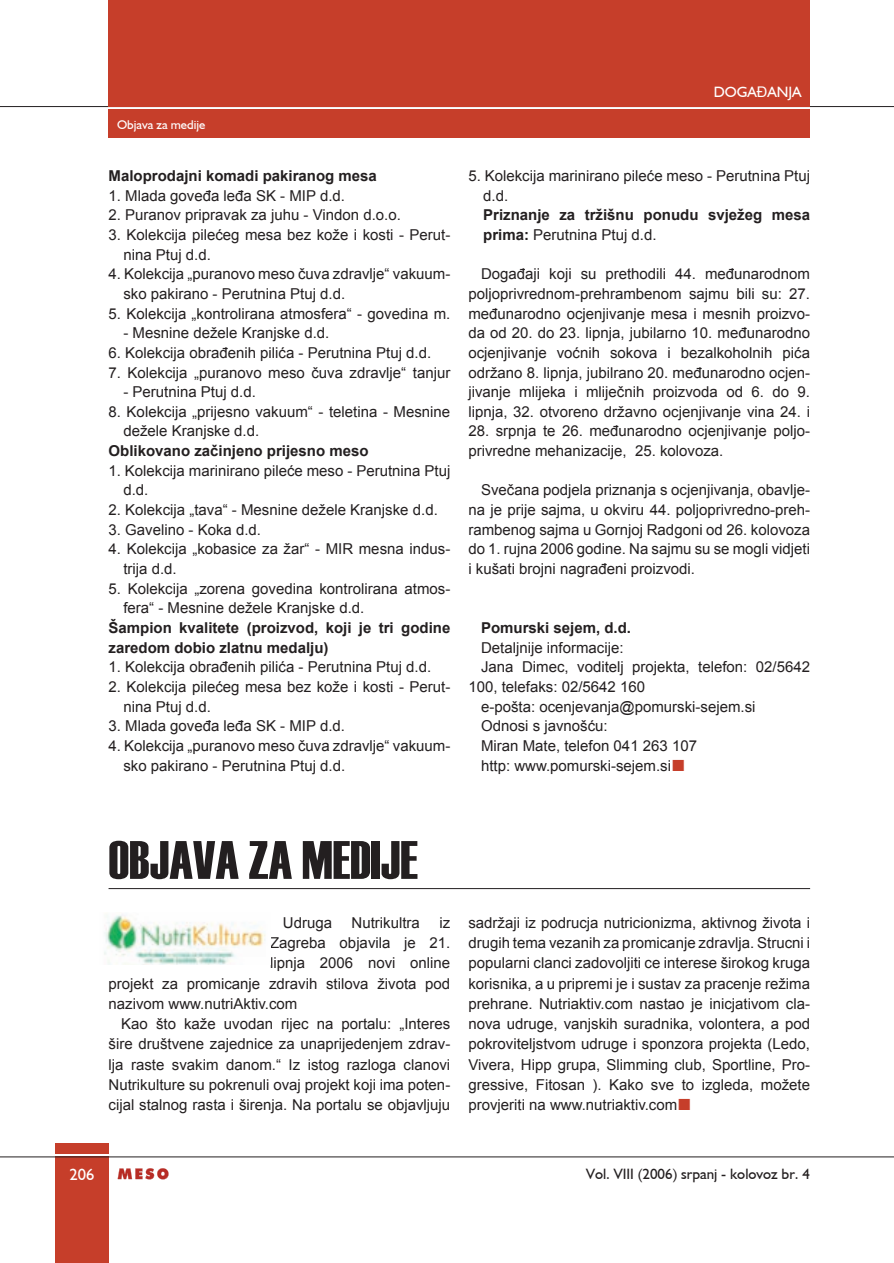
<style>
.page{position:relative;width:894px;height:1263px;background:#fff}
.page>*{position:absolute;margin:0;border:0;box-sizing:border-box;transform-origin:0 0}
.t1{font:54px "Haettenschweiler";color:#231f20}
.t2{font:16.5px "Humanist 521 BT";color:#fff}
.t3{font:15px/19.6px "Arial";color:#231f20}
.t4{font:700 15px/19.6px "Arial";color:#231f20}
.t5{font:15px "Humanist 521 BT";color:#231f20}
.t6{font:15px "Humanist 521 BT";color:#fff}
.t7{font:12.75px "Humanist 521 BT";color:#fff}
.s1{font-family:"Arial";font-size:14.7px}
.s2{font-weight:400}
.s3{font-size:24px;color:#c63e2a}
</style>
<div class="page">
<svg style="left:118px;top:1168px;width:51px;height:11px"></svg>
<div style="left:55px;top:1157px;width:54px;height:106px;background:#c63e2a"></div>
<hr style="left:0;top:1157px;width:894px;height:1px;background:#231f20">
<div style="left:55px;top:1143px;width:54px;height:11px;background:#c63e2a"></div>
<hr style="left:0;top:106px;width:894px;height:1px;background:#231f20">
<div style="left:109px;top:0;width:701px;height:107px;background:#c63e2a"></div>
<div style="left:109px;top:110px;width:701px;height:28px;background:#c63e2a"></div>
<hr style="left:109px;top:888px;width:701px;height:1px;background:#231f20">
<img style="left:104px;top:914px;width:162px;height:51px">
<p class="t7" style="left:117px;top:116px;width:90px">Objava za medije</p>
<p class="t4" style="left:109px;top:166px;width:270px">Maloprodajni komadi pakiranog mesa</p>
<p class="t3" style="left:109px;top:186px;width:238px">1. Mlada goveđa leđa SK - MIP d.d.</p>
<p class="t3" style="left:109px;top:205px;width:294px">2. Puranov pripravak za juhu - Vindon d.o.o.</p>
<p class="t3" style="left:123px;top:225px;width:328px;text-indent:-15px">3. Kolekcija pilećeg mesa bez kože i kosti - Perut&shy;nina Ptuj d.d.</p>
<p class="t3" style="left:123px;top:264px;width:328px;text-indent:-15px">4. Kolekcija „puranovo meso čuva zdravlje“ vakuum&shy;sko pakirano - Perutnina Ptuj d.d.</p>
<p class="t3" style="left:109px;top:304px;width:343px">5. Kolekcija „kontrolirana atmosfera“ - govedina m.</p>
<p class="t3" style="left:123px;top:323px;width:207px">- Mesnine dežele Kranjske d.d.</p>
<p class="t3" style="left:109px;top:343px;width:324px">6. Kolekcija obrađenih pilića - Perutnina Ptuj d.d.</p>
<p class="t3" style="left:109px;top:363px;width:343px">7. Kolekcija „puranovo meso čuva zdravlje“ tanjur</p>
<p class="t3" style="left:123px;top:382px;width:134px">- Perutnina Ptuj d.d.</p>
<p class="t3" style="left:123px;top:402px;width:328px;text-indent:-15px">8. Kolekcija „prijesno vakuum“ - teletina - Mesnine dežele Kranjske d.d.</p>
<p class="t4" style="left:109px;top:442px;width:262px">Oblikovano začinjeno prijesno meso</p>
<p class="t3" style="left:123px;top:461px;width:328px;text-indent:-15px">1. Kolekcija marinirano pileće meso - Perutnina Ptuj d.d.</p>
<p class="t3" style="left:109px;top:500px;width:331px">2. Kolekcija „tava“ - Mesnine dežele Kranjske d.d.</p>
<p class="t3" style="left:109px;top:520px;width:154px">3. Gavelino - Koka d.d.</p>
<p class="t3" style="left:123px;top:539px;width:328px;text-indent:-15px">4. Kolekcija „kobasice za žar“ - MIR mesna indus&shy;trija d.d.</p>
<p class="t3" style="left:123px;top:579px;width:328px;text-indent:-15px">5. Kolekcija „zorena govedina kontrolirana atmos&shy;fera“ - Mesnine dežele Kranjske d.d.</p>
<p class="t4" style="left:109px;top:618px;width:343px">Šampion kvalitete (proizvod, koji je tri godine zaredom dobio zlatnu medalju)</p>
<p class="t3" style="left:109px;top:657px;width:324px">1. Kolekcija obrađenih pilića - Perutnina Ptuj d.d.</p>
<p class="t3" style="left:123px;top:677px;width:328px;text-indent:-15px">2. Kolekcija pilećeg mesa bez kože i kosti - Perut&shy;nina Ptuj d.d.</p>
<p class="t3" style="left:109px;top:716px;width:238px">3. Mlada goveđa leđa SK - MIP d.d.</p>
<p class="t3" style="left:123px;top:736px;width:328px;text-indent:-15px">4. Kolekcija „puranovo meso čuva zdravlje“ vakuum&shy;sko pakirano - Perutnina Ptuj d.d.</p>
<p class="t6" style="left:714px;top:83px;width:89px">DOGA<span class="s1">Đ</span>ANJA</p>
<p class="t3" style="left:483px;top:166px;width:328px;text-indent:-15px">5. Kolekcija marinirano pileće meso - Perutnina Ptuj d.d.</p>
<p class="t4" style="left:483px;top:206px;width:328px">Priznanje za tržišnu ponudu svježeg mesa prima: <span class="s2">Perutnina Ptuj d.d.</span></p>
<p class="t3" style="left:468px;top:264px;width:343px;text-align:justify;text-indent:13px">Događaji koji su prethodili 44. međunarodnom poljoprivrednom-prehrambenom sajmu bili su: 27. međunarodno ocjenjivanje mesa i mesnih proizvo&shy;da od 20. do 23. lipnja, jubilarno 10. međunarodno ocjenjivanje voćnih sokova i bezalkoholnih pića održano 8. lipnja, jubilrano 20. međunarodno ocjen&shy;jivanje mlijeka i mliječnih proizvoda od 6. do 9. lipnja, 32. otvoreno državno ocjenjivanje vina 24. i</p>
<p class="t3" style="left:468px;top:422px;width:343px">28. srpnja te 26. međunarodno ocjenjivanje poljo&shy;privredne mehanizacije, 25. kolovoza.</p>
<p class="t3" style="left:468px;top:480px;width:343px;text-align:justify;text-indent:13px">Svečana podjela priznanja s ocjenjivanja, obavlje&shy;na je prije sajma, u okviru 44. poljoprivredno-preh&shy;rambenog sajma u Gornjoj Radgoni od 26. kolovoza do 1. rujna 2006 godine. Na sajmu su se mogli vidjeti i kušati brojni nagrađeni proizvodi.</p>
<p class="t4" style="left:481px;top:618px;width:152px">Pomurski sejem, d.d.</p>
<p class="t3" style="left:481px;top:638px;width:144px">Detaljnije informacije:</p>
<p class="t3" style="left:481px;top:657px;width:331px">Jana Dimec, voditelj projekta, telefon: 02/5642</p>
<p class="t3" style="left:468px;top:677px;width:178px">100, telefaks: 02/5642 160</p>
<p class="t3" style="left:481px;top:697px;width:276px">e-pošta: ocenjevanja@pomurski-sejem.si</p>
<p class="t3" style="left:481px;top:716px;width:128px">Odnosi s javnošću:</p>
<p class="t3" style="left:481px;top:736px;width:217px">Miran Mate, telefon 041 263 107</p>
<p class="t3" style="left:481px;top:756px;width:206px">http: www.pomurski-sejem.si<span class="s3">■</span></p>
<h1 class="t1" style="left:109px;top:823px;width:311px">OBJAVA ZA MEDIJE</h1>
<p class="t3" style="left:283px;top:913px;width:51px">Udruga</p>
<p class="t3" style="left:352px;top:913px;width:70px">Nutrikultra</p>
<p class="t3" style="left:440px;top:913px;width:12px">iz</p>
<p class="t3" style="left:270px;top:933px;width:182px">Zagreba objavila je 21.</p>
<p class="t3" style="left:270px;top:954px;width:182px">lipnja 2006 novi online</p>
<p class="t3" style="left:109px;top:974px;width:343px">projekt za promicanje zdravih stilova života pod</p>
<p class="t3" style="left:109px;top:994px;width:190px">nazivom www.nutriAktiv.com</p>
<p class="t3" style="left:121px;top:1014px;width:331px">Kao što kaže uvodan rijec na portalu: „Interes</p>
<p class="t3" style="left:109px;top:1035px;width:343px">šire društvene zajednice za unaprijedenjem zdrav-</p>
<p class="t3" style="left:109px;top:1055px;width:343px">lja raste svakim danom.“ Iz istog razloga clanovi</p>
<p class="t3" style="left:109px;top:1075px;width:343px">Nutrikulture su pokrenuli ovaj projekt koji ima poten-</p>
<p class="t3" style="left:109px;top:1095px;width:343px">cijal stalnog rasta i širenja. Na portalu se objavljuju</p>
<p class="t3" style="left:468px;top:913px;width:343px;line-height:20.2px;text-align:justify">sadržaji iz podrucja nutricionizma, aktivnog života i drugih tema vezanih za promicanje zdravlja. Strucni i popularni clanci zadovoljiti ce interese širokog kruga korisnika, a u pripremi je i sustav za pracenje režima prehrane. Nutriaktiv.com nastao je inicjativom cla&shy;nova udruge, vanjskih suradnika, volontera, a pod pokroviteljstvom udruge i sponzora projekta (Ledo, Vivera, Hipp grupa, Slimming club, Sportline, Pro&shy;gressive, Fitosan ). Kako sve to izgleda, možete provjeriti na www.nutriaktiv.com<span class="s3">■</span></p>
<p class="t2" style="left:69px;top:1164px;width:26px">206</p>
<p class="t5" style="left:586px;top:1165px;width:225px">Vol. VIII (2006) srpanj - kolovoz br. 4</p>
</div>
